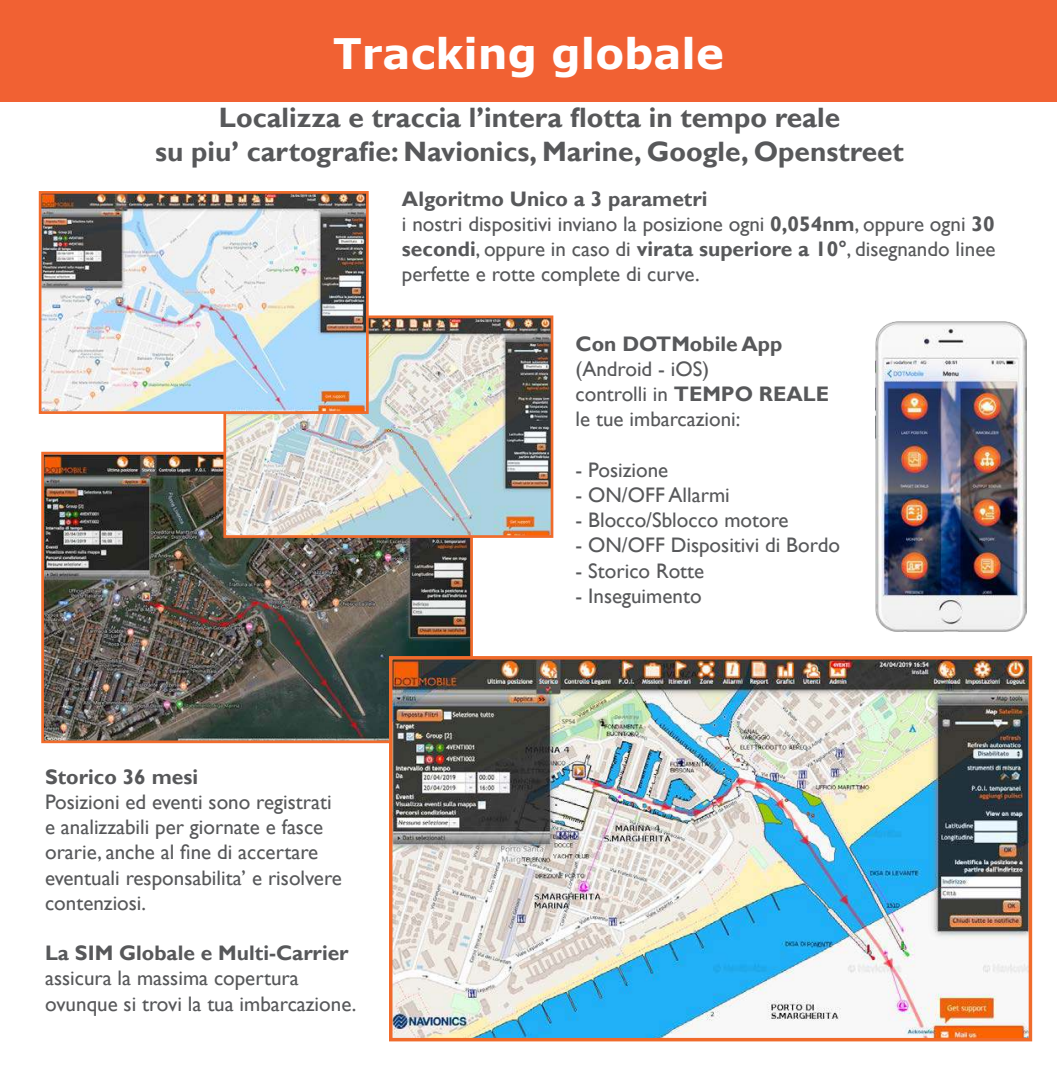
<style>
.page{position:relative;width:1057px;height:1072px;background:#fff}
.page>*{position:absolute;margin:0;border:0;box-sizing:border-box;transform-origin:0 0}
.t1{font:700 42px "Verdana";color:#fff}
.t2{font:700 28px/33.6px "Gill Sans";color:#57585a;text-align:center}
.t3{font:21px/25.2px "Gill Sans";color:#57585a}
.t4{font:700 21px "Gill Sans";color:#57585a}
.s1{font-weight:700}
</style>
<div class="page">
<div style="left:0;top:0;width:1057px;height:102px;background:#f16133"></div>
<img style="left:45px;top:456px;width:424px;height:283px">
<div style="left:41px;top:452px;width:432px;height:291px;border:3px solid #f06b2b"></div>
<img style="left:227px;top:319px;width:322px;height:215px">
<div style="left:223px;top:315px;width:330px;height:223px;border:3px solid #f06b2b"></div>
<img style="left:43px;top:195px;width:322px;height:215px">
<div style="left:39px;top:191px;width:330px;height:223px;border:3px solid #f06b2b"></div>
<img style="left:394px;top:661px;width:633px;height:375px">
<div style="left:389px;top:656px;width:643px;height:385px;border:4px solid #f06b2b"></div>
<img style="left:875px;top:322px;width:151px;height:309px">
<h1 class="t1" style="left:333px;top:37px;width:392px">Tracking globale</h1>
<h2 class="t2" style="left:155px;top:102px;width:750px">Localizza e traccia l’intera flotta in tempo reale<br>su piu’ cartografie: Navionics, Marine, Google, Openstreet</h2>
<p class="t3" style="left:402px;top:187px;width:595px"><span class="s1">Algoritmo Unico a 3 parametri<br></span>i nostri dispositivi inviano la posizione ogni <span class="s1">0,054nm</span>, oppure ogni <span class="s1">30 secondi</span>, oppure in caso di <span class="s1">virata superiore a 10°</span>, disegnando linee perfette e rotte complete di curve.</p>
<p class="t4" style="left:45px;top:768px;width:154px">Storico 36 mesi</p>
<p class="t3" style="left:45px;top:790px;width:298px">Posizioni ed eventi sono registrati e analizzabili per giornate e fasce orarie, anche al fine di accertare eventuali responsabilita’ e risolvere contenziosi.</p>
<p class="t4" style="left:45px;top:944px;width:305px">La SIM Globale e Multi-Carrier</p>
<p class="t3" style="left:45px;top:967px;width:313px">assicura la massima copertura ovunque si trovi la tua imbarcazione.</p>
<p class="t4" style="left:575px;top:335px;width:208px">Con DOTMobile App</p>
<p class="t3" style="left:575px;top:356px;width:255px">(Android - iOS)<br>controlli in <span class="s1">TEMPO REALE </span>le tue imbarcazioni:</p>
<p class="t3" style="left:575px;top:457px;width:94px">- Posizione</p>
<p class="t3" style="left:575px;top:482px;width:156px">- ON/OFF Allarmi</p>
<p class="t3" style="left:575px;top:508px;width:214px">- Blocco/Sblocco motore</p>
<p class="t3" style="left:575px;top:533px;width:266px">- ON/OFF Dispositivi di Bordo</p>
<p class="t3" style="left:575px;top:558px;width:130px">- Storico Rotte</p>
<p class="t3" style="left:575px;top:583px;width:127px">- Inseguimento</p>
</div>
